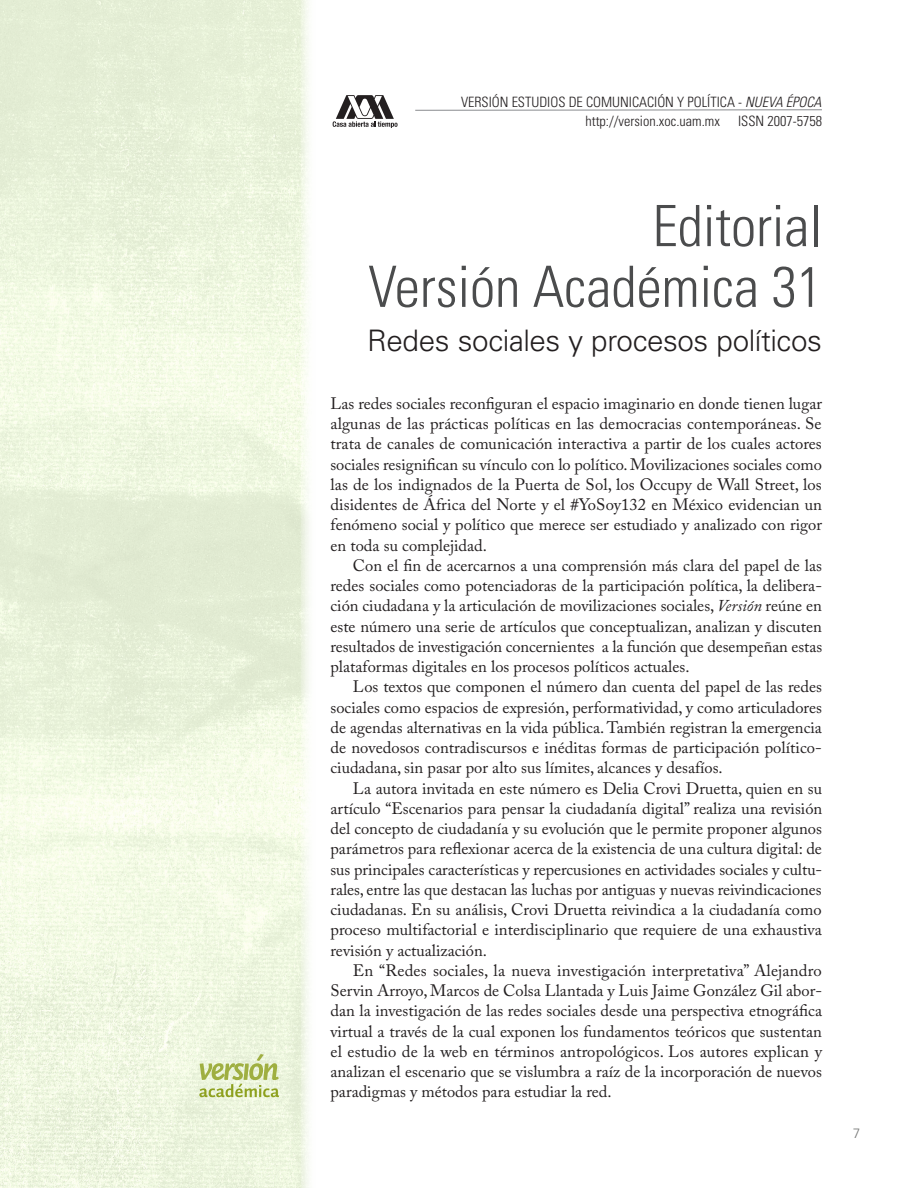
<style>
.page{position:relative;width:918px;height:1188px;background:#fff}
.page>*{position:absolute;margin:0;border:0;box-sizing:border-box;transform-origin:0 0}
.Titulo_2{font:300 condensed 57px "Univers LT Std";letter-spacing:-.005em;color:#4b4c4d}
.Titulo_2-2{font:300 29.7px "Univers LT Std";letter-spacing:-.015em;color:#231f20}
.Cuerpo_c_sangría{font:16.5px/20.2px "Adobe Caslon Pro";color:#231f20;text-align:justify}
.Cuerpo_1ra_línea{font:16.5px/20.2px "Adobe Caslon Pro";color:#231f20;text-align:justify}
.t1{font:300 condensed 14.25px/19.2px "Univers LT Std";color:#231f20}
.t2{font:300 13.5px "Frutiger LT Std";color:#777877}
.s1{font-style:italic}
</style>
<div class="page">
<img style="left:0;top:0;width:262px;height:1188px">
<svg style="left:262px;top:0;width:71px;height:1188px"></svg>
<svg style="left:199px;top:1054px;width:80px;height:43px;background:#d0dba5"></svg>
<svg style="left:415px;top:109px;width:407px;height:2px"></svg>
<svg style="left:333px;top:95px;width:65px;height:33px"></svg>
<p class="t1" style="left:585px;top:93px;width:238px;text-indent:-124px">VERSIÓN ESTUDIOS DE COMUNICACIÓN Y POLÍTICA - <span class="s1">NUEVA ÉPOCA </span>http://version.xoc.uam.mx</p>
<p class="t1" style="left:738px;top:112px;width:85px">ISSN 2007-5758</p>
<p class="Titulo_2" style="left:652px;top:192px;width:171px">Editorial</p>
<p class="Titulo_2" style="left:368px;top:253px;width:455px">Versión Académica 31</p>
<p class="Titulo_2-2" style="left:367px;top:323px;width:456px">Redes sociales y procesos políticos</p>
<p class="Cuerpo_1ra_línea" style="left:330px;top:393px;width:493px">Las redes sociales reconfiguran el espacio imaginario en donde tienen lugar algunas de las prácticas políticas en las democracias contemporáneas. Se trata de canales de comunicación interactiva a partir de los cuales actores sociales resignifican su vínculo con lo político. Movilizaciones sociales como las de los indignados de la Puerta de Sol, los Occupy de Wall Street, los disidentes de África del Norte y el #YoSoy132 en México evidencian un fenómeno social y político que merece ser estudiado y analizado con rigor en toda su complejidad.</p>
<p class="Cuerpo_c_sangría" style="left:330px;top:555px;width:493px;text-indent:22px">Con el fin de acercarnos a una comprensión más clara del papel de las redes sociales como potenciadoras de la participación política, la delibera&shy;ción ciudadana y la articulación de movilizaciones sociales, <span class="s1">Versión</span> reúne en este número una serie de artículos que conceptualizan, analizan y discuten resultados de investigación concernientes a la función que desempeñan estas plataformas digitales en los procesos políticos actuales.</p>
<p class="Cuerpo_c_sangría" style="left:330px;top:676px;width:493px;text-indent:22px">Los textos que componen el número dan cuenta del papel de las redes sociales como espacios de expresión, performatividad, y como articuladores de agendas alternativas en la vida pública. También registran la emergencia de novedosos contradiscursos e inéditas formas de participación político&shy;ciudadana, sin pasar por alto sus límites, alcances y desafíos.</p>
<p class="Cuerpo_c_sangría" style="left:330px;top:778px;width:493px;text-indent:22px">La autora invitada en este número es Delia Crovi Druetta, quien en su artículo “Escenarios para pensar la ciudadanía digital” realiza una revisión del concepto de ciudadanía y su evolución que le permite proponer algunos parámetros para reflexionar acerca de la existencia de una cultura digital: de sus principales características y repercusiones en actividades sociales y cultu&shy;rales, entre las que destacan las luchas por antiguas y nuevas reivindicaciones ciudadanas. En su análisis, Crovi Druetta reivindica a la ciudadanía como proceso multifactorial e interdisciplinario que requiere de una exhaustiva revisión y actualización.</p>
<p class="Cuerpo_c_sangría" style="left:330px;top:960px;width:493px;text-indent:22px">En “Redes sociales, la nueva investigación interpretativa” Alejandro Servin Arroyo, Marcos de Colsa Llantada y Luis Jaime González Gil abor&shy;dan la investigación de las redes sociales desde una perspectiva etnográfica virtual a través de la cual exponen los fundamentos teóricos que sustentan el estudio de la web en términos antropológicos. Los autores explican y analizan el escenario que se vislumbra a raíz de la incorporación de nuevos paradigmas y métodos para estudiar la red.</p>
<p class="t2" style="left:853px;top:1125px;width:9px">7</p>
</div>
